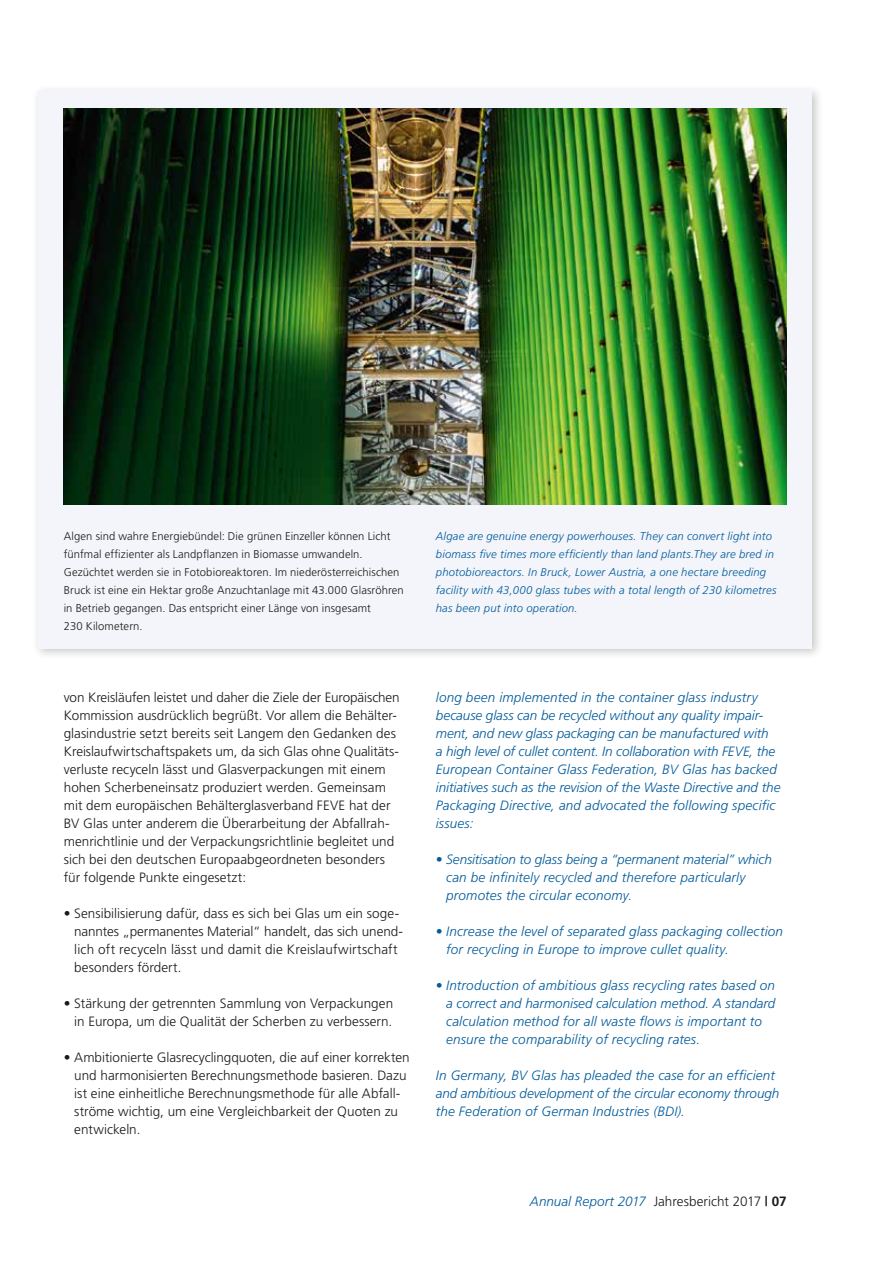
<style>
.page{position:relative;width:893px;height:1263px;background:#fff}
.page>*{position:absolute;margin:0;border:0;box-sizing:border-box;transform-origin:0 0}
.t1{font:300 13.5px/18px "Frutiger";color:#1a1a18}
.t2{font:italic 300 13.5px/18px "Frutiger";letter-spacing:.01em;color:#005a9b}
.t3{font:300 11.25px/18px "Frutiger";letter-spacing:.01em;color:#1a1a18}
.t4{font:italic 300 11.25px/18px "Frutiger";letter-spacing:.02em;color:#005a9b}
.s1{font-style:italic;color:#005a9b}
.s2{font-weight:700}
</style>
<div class="page">
<div style="left:32px;top:84px;width:792px;height:576px;background:#1a1a18;opacity:.25"></div>
<div style="left:38px;top:90px;width:774px;height:558px;background:#f3f5fa"></div>
<img style="left:64px;top:108px;width:723px;height:396px">
<p class="t3" style="left:64px;top:527px;width:342px">Algen sind wahre Energiebündel: Die grünen Einzeller können Licht fünfmal effizienter als Landpflanzen in Biomasse umwandeln.<br>Gezüchtet werden sie in Fotobioreaktoren. Im niederösterreichischen Bruck ist eine ein Hektar große Anzuchtanlage mit 43.000 Glasröhren in Betrieb gegangen. Das entspricht einer Länge von insgesamt<br>230 Kilometern.</p>
<p class="t1" style="left:64px;top:688px;width:337px">von Kreisläufen leistet und daher die Ziele der Europäischen Kommission ausdrücklich begrüßt. Vor allem die Behälter&shy;glasindustrie setzt bereits seit Langem den Gedanken des Kreislaufwirtschaftspakets um, da sich Glas ohne Qualitäts&shy;verluste recyceln lässt und Glasverpackungen mit einem hohen Scherbeneinsatz produziert werden. Gemeinsam mit dem europäischen Behälterglasverband FEVE hat der BV Glas unter anderem die Überarbeitung der Abfallrah&shy;menrichtlinie und der Verpackungsrichtlinie begleitet und sich bei den deutschen Europaabgeordneten besonders für folgende Punkte eingesetzt:</p>
<p class="t1" style="left:74px;top:904px;width:330px;text-indent:-11px">• Sensibilisierung dafür, dass es sich bei Glas um ein soge&shy;nanntes „permanentes Material“ handelt, das sich unend&shy;lich oft recyceln lässt und damit die Kreislaufwirtschaft besonders fördert.</p>
<p class="t1" style="left:64px;top:994px;width:331px;text-align:right">• Stärkung der getrennten Sammlung von Verpackungen in Europa, um die Qualität der Scherben zu verbessern.</p>
<p class="t1" style="left:74px;top:1048px;width:337px;text-indent:-11px">• Ambitionierte Glasrecyclingquoten, die auf einer korrekten und harmonisierten Berechnungsmethode basieren. Dazu ist eine einheitliche Berechnungsmethode für alle Abfall&shy;ströme wichtig, um eine Vergleichbarkeit der Quoten zu entwickeln.</p>
<p class="t4" style="left:436px;top:527px;width:342px">Algae are genuine energy powerhouses. They can convert light into biomass five times more efficiently than land plants.They are bred in photobioreactors. In Bruck, Lower Austria, a one hectare breeding facility with 43,000 glass tubes with a total length of 230 kilometres has been put into operation.</p>
<p class="t2" style="left:436px;top:688px;width:346px">long been implemented in the container glass industry because glass can be recycled without any quality impair&shy;ment, and new glass packaging can be manufactured with<br>a high level of cullet content. In collaboration with FEVE, the European Container Glass Federation, BV Glas has backed initiatives such as the revision of the Waste Directive and the Packaging Directive, and advocated the following specific issues:</p>
<p class="t2" style="left:446px;top:850px;width:327px;text-indent:-10px">• Sensitisation to glass being a “permanent material” which can be infinitely recycled and therefore particularly promotes the circular economy.</p>
<p class="t2" style="left:446px;top:922px;width:338px;text-indent:-10px">• Increase the level of separated glass packaging collection for recycling in Europe to improve cullet quality.</p>
<p class="t2" style="left:446px;top:976px;width:331px;text-indent:-10px">• Introduction of ambitious glass recycling rates based on a correct and harmonised calculation method. A standard calculation method for all waste flows is important to ensure the comparability of recycling rates.</p>
<p class="t2" style="left:436px;top:1066px;width:345px">In Germany, BV Glas has pleaded the case for an efficient and ambitious development of the circular economy through the Federation of German Industries (BDI).</p>
<p class="t1" style="left:530px;top:1192px;width:258px"><span class="s1">Annual Report 2017</span> Jahresbericht 2017 <span class="s2">| 07</span></p>
</div>
